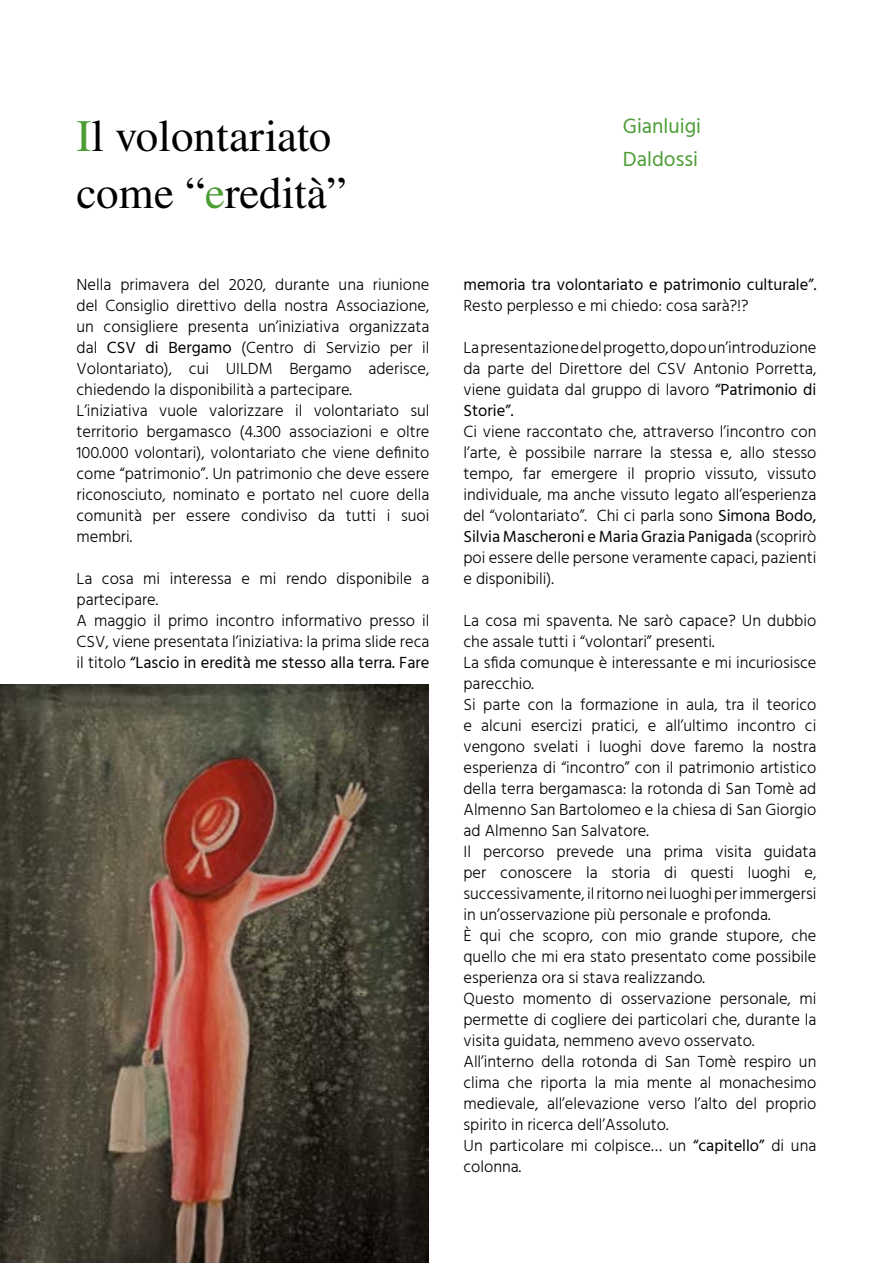
<style>
.page{position:relative;width:893px;height:1263px;background:#fff}
.page>*{position:absolute;margin:0;border:0;box-sizing:border-box;transform-origin:0 0}
.t1{font:45px "Nimbus Rom No 9 L";color:#000}
.t2{font:21px/33.3px "Hind";color:#4c9d34}
.t3{font:300 16.5px/21px "Hind";color:#000}
.t4{font:16.5px "Hind";color:#000}
.s1{color:#4c9d34}
.s2{font-weight:400}
</style>
<div class="page">
<img style="left:0;top:685px;width:429px;height:578px">
<h1 class="t1" style="left:77px;top:104px;width:256px"><span class="s1">I</span>l volontariato</h1>
<p class="t2" style="left:623px;top:110px;width:80px">Gianluigi<br>Daldossi</p>
<h1 class="t1" style="left:77px;top:161px;width:272px">come “<span class="s1">e</span>redità”</h1>
<p class="t3" style="left:77px;top:274px;width:354px">Nella primavera del 2020, durante una riunione del Consiglio direttivo della nostra Associazione, un consigliere presenta un’iniziativa organizzata dal <span class="s2">CSV di Bergamo</span> (Centro di Servizio per il Volontariato), cui UILDM Bergamo aderisce, chiedendo la disponibilità a partecipare.<br>L’iniziativa vuole valorizzare il volontariato sul territorio bergamasco (4.300 associazioni e oltre 100.000 volontari), volontariato che viene definito come “patrimonio”. Un patrimonio che deve essere riconosciuto, nominato e portato nel cuore della comunità per essere condiviso da tutti i suoi membri.</p>
<p class="t3" style="left:77px;top:568px;width:354px">La cosa mi interessa e mi rendo disponibile a partecipare.<br>A maggio il primo incontro informativo presso il CSV, viene presentata l’iniziativa: la prima slide reca il titolo <span class="s2">“Lascio in eredità me stesso alla terra. Fare</span></p>
<p class="t4" style="left:463px;top:273px;width:354px">memoria tra volontariato e patrimonio culturale”.</p>
<p class="t3" style="left:463px;top:296px;width:287px">Resto perplesso e mi chiedo: cosa sarà?!?</p>
<p class="t3" style="left:463px;top:338px;width:354px;text-align:justify">La presentazione del progetto, dopo un’introduzione da parte del Direttore del CSV Antonio Porretta, viene guidata dal gruppo di lavoro <span class="s2">“Patrimonio di Storie”.</span></p>
<p class="t3" style="left:463px;top:422px;width:354px;text-align:justify">Ci viene raccontato che, attraverso l’incontro con l’arte, è possibile narrare la stessa e, allo stesso tempo, far emergere il proprio vissuto, vissuto individuale, ma anche vissuto legato all’esperienza del “volontariato”. Chi ci parla sono <span class="s2">Simona Bodo, Silvia Mascheroni e Maria Grazia Panigada</span> (scoprirò poi essere delle persone veramente capaci, pazienti e disponibili).</p>
<p class="t3" style="left:463px;top:611px;width:354px">La cosa mi spaventa. Ne sarò capace? Un dubbio che assale tutti i “volontari” presenti.<br>La sfida comunque è interessante e mi incuriosisce parecchio.<br>Si parte con la formazione in aula, tra il teorico e alcuni esercizi pratici, e all’ultimo incontro ci vengono svelati i luoghi dove faremo la nostra esperienza di “incontro” con il patrimonio artistico della terra bergamasca: la rotonda di San Tomè ad Almenno San Bartolomeo e la chiesa di San Giorgio ad Almenno San Salvatore.<br>Il percorso prevede una prima visita guidata per conoscere la storia di questi luoghi e, successivamente, il ritorno nei luoghi per immergersi in un’osservazione più personale e profonda.<br>È qui che scopro, con mio grande stupore, che quello che mi era stato presentato come possibile esperienza ora si stava realizzando.<br>Questo momento di osservazione personale, mi permette di cogliere dei particolari che, durante la visita guidata, nemmeno avevo osservato.<br>All’interno della rotonda di San Tomè respiro un clima che riporta la mia mente al monachesimo medievale, all’elevazione verso l’alto del proprio spirito in ricerca dell’Assoluto.<br>Un particolare mi colpisce… un <span class="s2">“capitello”</span> di una colonna.</p>
</div>
